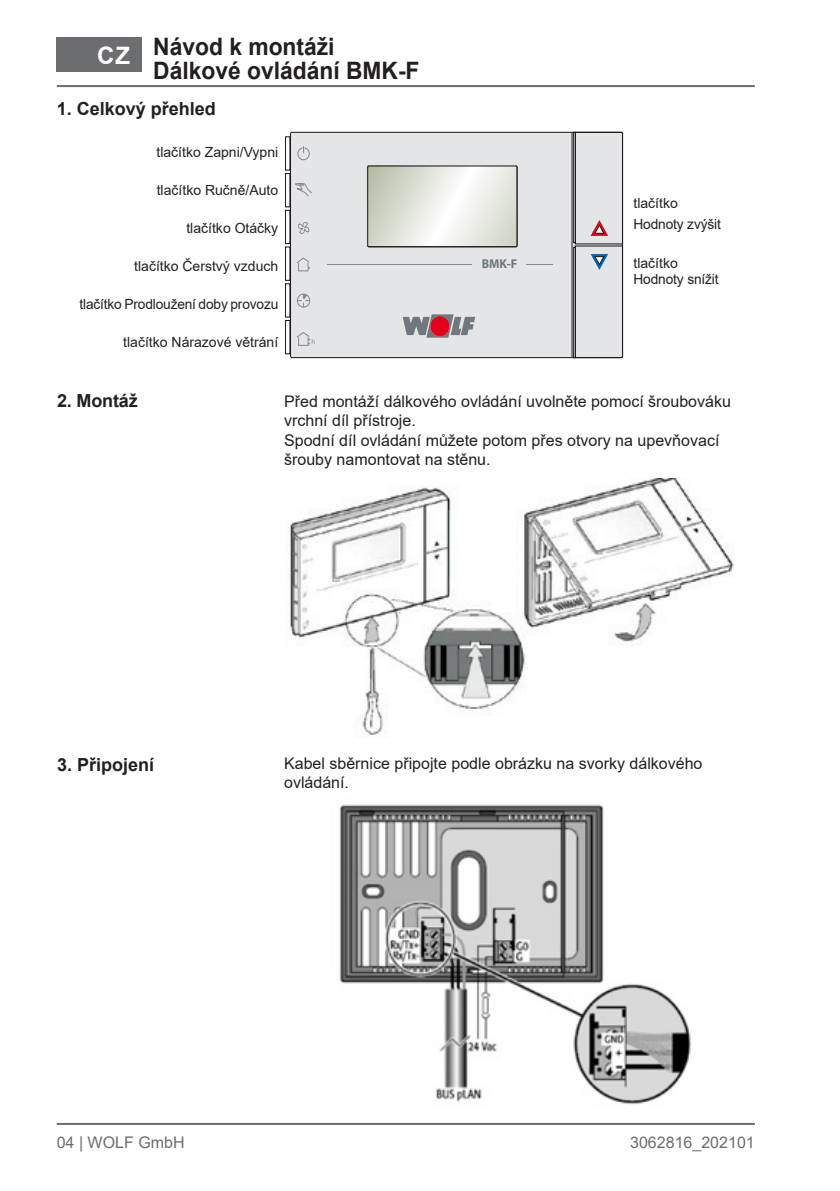
<style>
.page{position:relative;width:840px;height:1191px;background:#fff}
.page>*{position:absolute;margin:0;border:0;box-sizing:border-box;transform-origin:0 0}
.Uberschrift{font:700 24px "Arial";color:#231f20;scale:.95 1}
.Titel_Laenderkuerzel{font:700 24px "Arial";color:#fff}
._02_Arial_12_Inhalts{font:700 18px "Arial";color:#231f20}
.t1{font:16px/19.2px "Arial";color:#231f20}
.t2{font:16px "Arial";color:#6c6d70}
.Inhaltsverzeichnis_4{font:14px "Arial";color:#231f20}
.Inhaltverzeichnis_8{font:14px "Arial";letter-spacing:-.01em;color:#231f20}
.t3{font:700 12.8px "Myriad Pro";color:#70787d;scale:.95 1}
.t4{font:7px "Myriad Pro";color:#87888a;scale:.95 1}
</style>
<div class="page">
<hr style="left:57px;top:85px;width:697px;height:2px;background:#6c6d70">
<hr style="left:57px;top:1123px;width:697px;height:2px;background:#6c6d70">
<div style="left:57px;top:38px;width:85px;height:34px;background:#6c6d70"></div>
<div style="left:292px;top:134px;width:282px;height:222px;background:#e4e5e7"></div>
<div style="left:573px;top:247px;width:2px;height:111px;border:1px solid #1a171b"></div>
<svg style="left:574px;top:134px;width:46px;height:222px;background:#d8d8db"></svg>
<div style="left:573px;top:132px;width:2px;height:111px;border:1px solid #1a171b"></div>
<div style="left:290px;top:132px;width:332px;height:226px;border:1px solid #1a171b;border-radius:2px"></div>
<hr style="left:571px;top:132px;width:1px;height:225px;background:#1a171b">
<div style="left:285px;top:283px;width:5px;height:34px;border:1px solid #1a171b"></div>
<div style="left:285px;top:320px;width:5px;height:34px;border:1px solid #1a171b"></div>
<div style="left:285px;top:247px;width:5px;height:33px;border:1px solid #1a171b"></div>
<div style="left:285px;top:210px;width:5px;height:34px;border:1px solid #1a171b"></div>
<div style="left:285px;top:173px;width:5px;height:34px;border:1px solid #1a171b"></div>
<div style="left:285px;top:137px;width:5px;height:33px;border:1px solid #1a171b"></div>
<hr style="left:327px;top:264px;width:225px;height:1px;background:#87888a">
<svg style="left:297px;top:146px;width:13px;height:15px"></svg>
<div style="left:471px;top:254px;width:54px;height:20px;background:#e4e5e7"></div>
<svg style="left:402px;top:314px;width:73px;height:24px"></svg>
<div style="left:430px;top:316px;width:19px;height:20px;background:#e2001a;border-radius:50%"></div>
<svg style="left:366px;top:165px;width:150px;height:81px"></svg>
<div style="left:367px;top:166px;width:150px;height:81px;border:1px solid #1a171b"></div>
<div style="left:297px;top:294px;width:13px;height:13px;border:1px solid #87888a;border-radius:50%"></div>
<svg style="left:297px;top:294px;width:12px;height:13px"></svg>
<svg style="left:294px;top:183px;width:18px;height:14px"></svg>
<div style="left:298px;top:262px;width:10px;height:9px;border:1px solid #87888a"></div>
<svg style="left:295px;top:257px;width:15px;height:13px"></svg>
<div style="left:298px;top:337px;width:10px;height:9px;border:1px solid #87888a"></div>
<svg style="left:295px;top:331px;width:15px;height:14px"></svg>
<svg style="left:297px;top:221px;width:12px;height:13px"></svg>
<img style="left:288px;top:479px;width:446px;height:258px">
<div style="left:354px;top:603px;width:24px;height:10px;background:#fff"></div>
<svg style="left:633px;top:569px;width:28px;height:13px"></svg>
<svg style="left:360px;top:579px;width:20px;height:10px"></svg>
<svg style="left:625px;top:550px;width:21px;height:11px"></svg>
<img style="left:339px;top:804px;width:352px;height:301px">
<p class="Uberschrift" style="left:153px;top:30px;width:192px">Návod k montáži</p>
<p class="Uberschrift" style="left:153px;top:54px;width:282px">Dálkové ovládání BMK-F</p>
<p class="Titel_Laenderkuerzel" style="left:97px;top:38px;width:34px">CZ</p>
<p class="_02_Arial_12_Inhalts" style="left:57px;top:96px;width:161px">1. Celkový přehled</p>
<p class="Inhaltsverzeichnis_4" style="left:156px;top:142px;width:123px">tlačítko Zapni/Vypni</p>
<p class="Inhaltsverzeichnis_4" style="left:157px;top:180px;width:123px">tlačítko Ručně/Auto</p>
<p class="Inhaltsverzeichnis_4" style="left:186px;top:218px;width:93px">tlačítko Otáčky</p>
<p class="Inhaltsverzeichnis_4" style="left:134px;top:256px;width:145px">tlačítko Čerstvý vzduch</p>
<p class="Inhaltsverzeichnis_4" style="left:80px;top:294px;width:200px">tlačítko Prodloužení doby provozu</p>
<p class="Inhaltsverzeichnis_4" style="left:123px;top:332px;width:156px">tlačítko Nárazové větrání</p>
<p class="t4" style="left:311px;top:337px;width:5px">h</p>
<p class="t3" style="left:481px;top:255px;width:39px">BMK-F</p>
<p class="Inhaltverzeichnis_8" style="left:633px;top:193px;width:46px">tlačítko</p>
<p class="Inhaltverzeichnis_8" style="left:633px;top:215px;width:89px">Hodnoty zvýšit</p>
<p class="Inhaltverzeichnis_8" style="left:633px;top:253px;width:46px">tlačítko</p>
<p class="Inhaltverzeichnis_8" style="left:633px;top:270px;width:87px">Hodnoty snížit</p>
<p class="_02_Arial_12_Inhalts" style="left:57px;top:388px;width:82px">2. Montáž</p>
<p class="t1" style="left:284px;top:392px;width:448px">Před montáží dálkového ovládání uvolněte pomocí šroubováku vrchní díl přístroje.</p>
<p class="t1" style="left:284px;top:430px;width:436px">Spodní díl ovládání můžete potom přes otvory na upevňovací šrouby namontovat na stěnu.</p>
<p class="_02_Arial_12_Inhalts" style="left:57px;top:751px;width:99px">3. Připojení</p>
<p class="t1" style="left:284px;top:754px;width:419px">Kabel sběrnice připojte podle obrázku na svorky dálkového ovládání.</p>
<p class="t2" style="left:57px;top:1131px;width:129px">04 | WOLF GmbH</p>
<p class="t2" style="left:629px;top:1131px;width:126px">3062816_202101</p>
</div>
